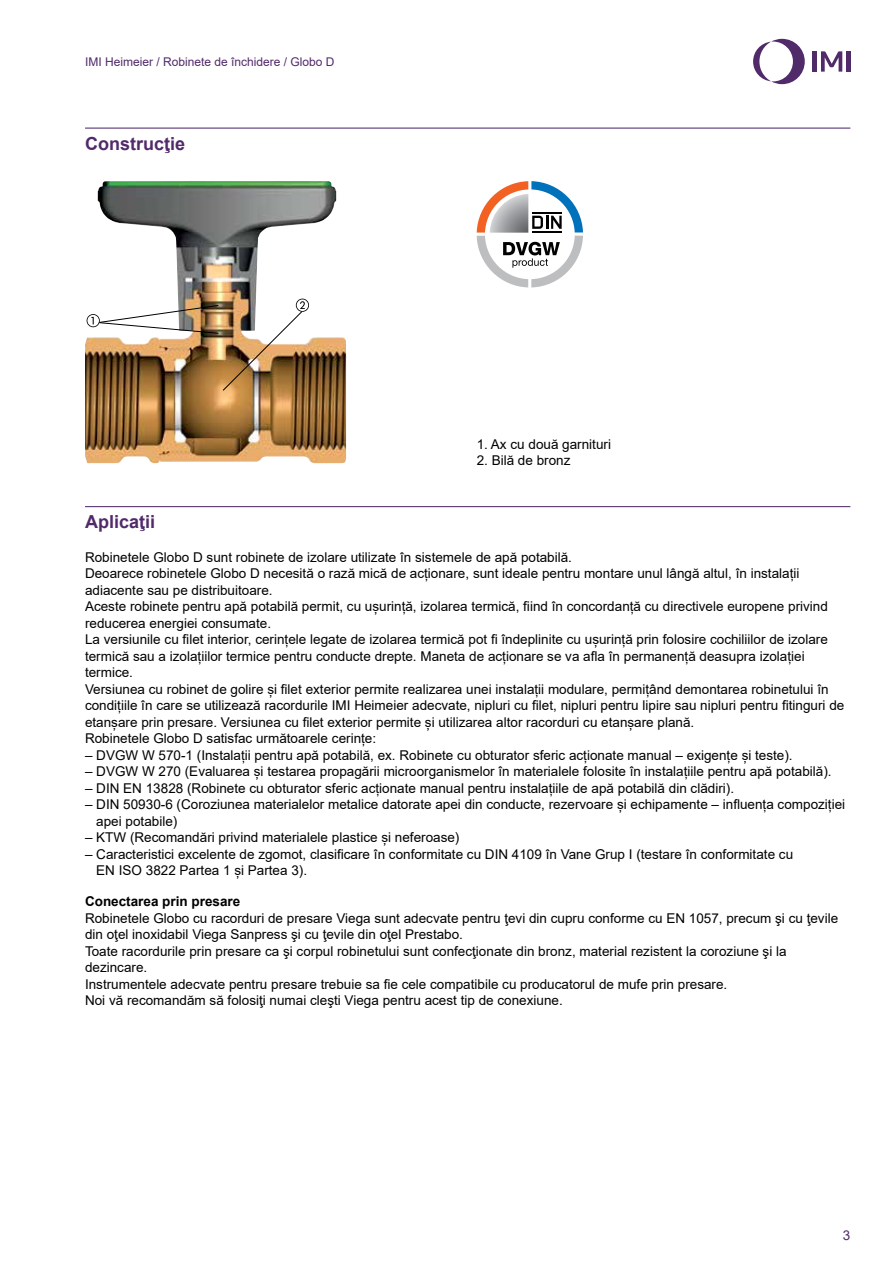
<style>
.page{position:relative;width:893px;height:1263px;background:#fff}
.page>*{position:absolute;margin:0;border:0;box-sizing:border-box;transform-origin:0 0}
.t1{font:700 18px "Arial";color:#512a6a}
.t2{font:13.5px/16.5px "Arial";color:#000}
.t3{font:700 13.5px "Arial";color:#000}
.t4{font:13.5px "Arial";color:#512a6a}
.t5{font:12px "Arial";color:#512a6a}
</style>
<div class="page">
<svg style="left:753px;top:39px;width:52px;height:45px"></svg>
<hr style="left:813px;top:51px;width:4px;height:21px;background:#512a6a">
<hr style="left:846px;top:51px;width:4px;height:21px;background:#512a6a">
<svg style="left:821px;top:51px;width:21px;height:21px"></svg>
<hr style="left:85px;top:128px;width:765px;height:1px;background:#512a6a">
<hr style="left:85px;top:506px;width:765px;height:1px;background:#512a6a">
<img style="left:85px;top:181px;width:261px;height:282px">
<img style="left:87px;top:299px;width:222px;height:92px">
<svg style="left:477px;top:181px;width:106px;height:106px"></svg>
<p class="t5" style="left:85px;top:54px;width:251px">IMI Heimeier / Robinete de închidere / Globo D</p>
<h1 class="t1" style="left:85px;top:131px;width:102px">Construcţie</h1>
<p class="t2" style="left:477px;top:436px;width:136px">1. Ax cu două garnituri</p>
<p class="t2" style="left:477px;top:452px;width:95px">2. Bilă de bronz</p>
<h1 class="t1" style="left:85px;top:509px;width:72px">Aplicaţii</h1>
<p class="t2" style="left:85px;top:549px;width:761px">Robinetele Globo D sunt robinete de izolare utilizate în sistemele de apă potabilă.<br>Deoarece robinetele Globo D necesită o rază mică de acționare, sunt ideale pentru montare unul lângă altul, în instalații adiacente sau pe distribuitoare.<br>Aceste robinete pentru apă potabilă permit, cu ușurință, izolarea termică, fiind în concordanță cu directivele europene privind reducerea energiei consumate.<br>La versiunile cu filet interior, cerințele legate de izolarea termică pot fi îndeplinite cu ușurință prin folosire cochiliilor de izolare termică sau a izolațiilor termice pentru conducte drepte. Maneta de acționare se va afla în permanență deasupra izolației termice.<br>Versiunea cu robinet de golire și filet exterior permite realizarea unei instalații modulare, permițând demontarea robinetului în condițiile în care se utilizează racordurile IMI Heimeier adecvate, nipluri cu filet, nipluri pentru lipire sau nipluri pentru fitinguri de etanșare prin presare. Versiunea cu filet exterior permite și utilizarea altor racorduri cu etanșare plană.<br>Robinetele Globo D satisfac următoarele cerințe:</p>
<p class="t2" style="left:85px;top:747px;width:709px">– DVGW W 570-1 (Instalații pentru apă potabilă, ex. Robinete cu obturator sferic acționate manual – exigențe și teste).</p>
<p class="t2" style="left:85px;top:763px;width:748px">– DVGW W 270 (Evaluarea și testarea propagării microorganismelor în materialele folosite în instalațiile pentru apă potabilă).</p>
<p class="t2" style="left:85px;top:780px;width:651px">– DIN EN 13828 (Robinete cu obturator sferic acționate manual pentru instalațiile de apă potabilă din clădiri).</p>
<p class="t2" style="left:96px;top:796px;width:750px;text-indent:-11px">– DIN 50930-6 (Coroziunea materialelor metalice datorate apei din conducte, rezervoare și echipamente – influența compoziției apei potabile)</p>
<p class="t2" style="left:85px;top:829px;width:376px">– KTW (Recomandări privind materialele plastice și neferoase)</p>
<p class="t2" style="left:96px;top:846px;width:698px;text-indent:-11px">– Caracteristici excelente de zgomot, clasificare în conformitate cu DIN 4109 în Vane Grup I (testare în conformitate cu<br>EN ISO 3822 Partea 1 și Partea 3).</p>
<p class="t3" style="left:85px;top:892px;width:157px">Conectarea prin presare</p>
<p class="t2" style="left:85px;top:909px;width:755px">Robinetele Globo cu racorduri de presare Viega sunt adecvate pentru ţevi din cupru conforme cu EN 1057, precum şi cu ţevile din oţel inoxidabil Viega Sanpress şi cu ţevile din oţel Prestabo.<br>Toate racordurile prin presare ca şi corpul robinetului sunt confecţionate din bronz, material rezistent la coroziune şi la dezincare.<br>Instrumentele adecvate pentru presare trebuie sa fie cele compatibile cu producatorul de mufe prin presare.<br>Noi vă recomandăm să folosiţi numai cleşti Viega pentru acest tip de conexiune.</p>
<p class="t4" style="left:843px;top:1225px;width:9px">3</p>
</div>
